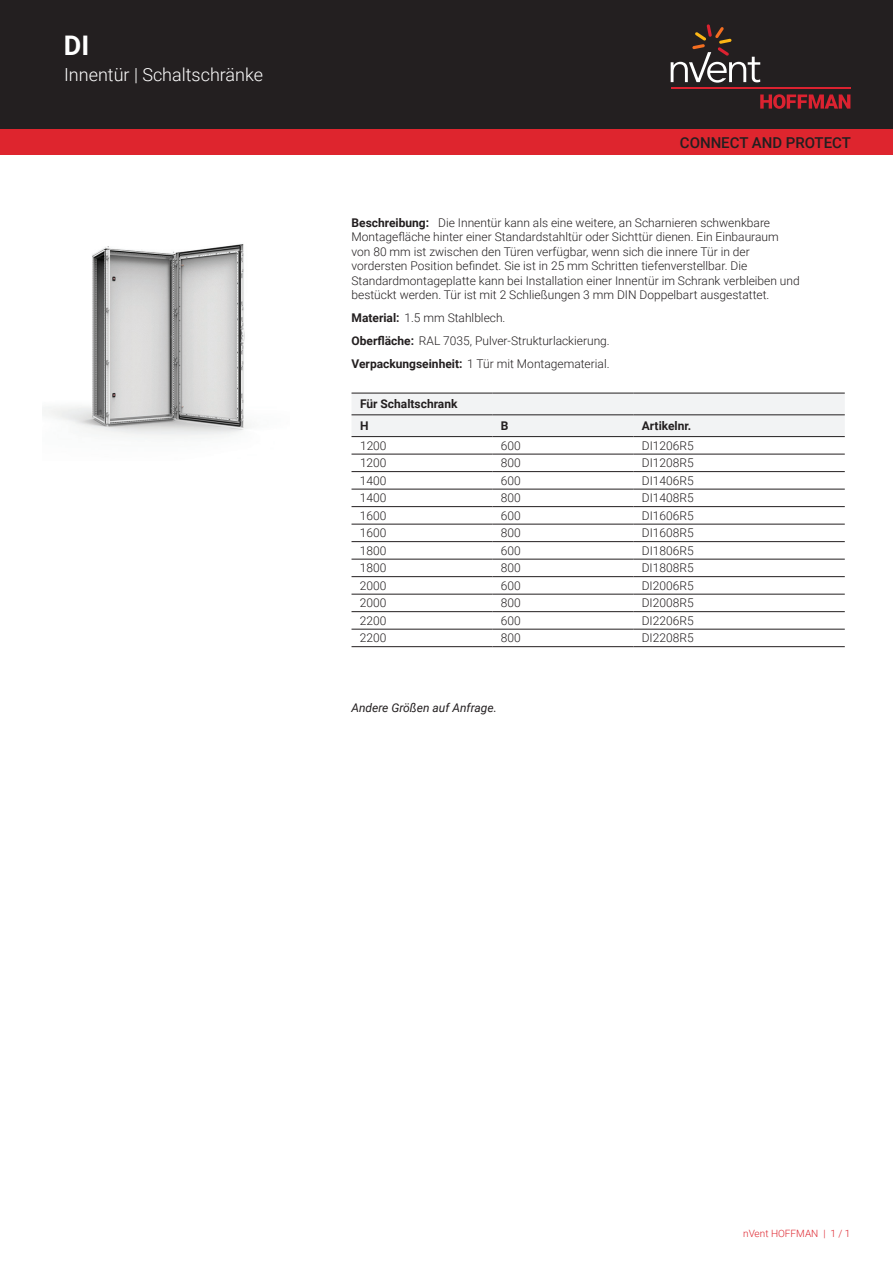
<style>
.page{position:relative;width:893px;height:1263px;background:#fff}
.page>*{position:absolute;margin:0;border:0;box-sizing:border-box;transform-origin:0 0}
.t1{font:700 27px "Roboto";color:#fff}
.t2{font:300 18px "Roboto";color:#fff}
.t3{font:500 15px "Roboto";color:#231f20}
.t4{font:300 12px/14.4px "Roboto";color:#231f20}
.t5{font:700 12px/21.8px "Roboto";color:#231f20}
.t6{font:italic 12px "Roboto";color:#231f20}
.t7{font:300 10.05px "Roboto";color:#de252e}
.s1{font-weight:700}
</style>
<div class="page">
<div style="left:0;top:0;width:893px;height:129px;background:#231f20"></div>
<svg style="left:760px;top:94px;width:90px;height:15px"></svg>
<hr style="left:671px;top:88px;width:179px;height:1px;background:#db2230">
<svg style="left:671px;top:24px;width:89px;height:59px"></svg>
<div style="left:0;top:129px;width:893px;height:26px;background:#de252e"></div>
<div style="left:351px;top:394px;width:494px;height:42px;background:#f2f3f4"></div>
<hr style="left:351px;top:393px;width:141px;height:1px;background:#231f20">
<hr style="left:492px;top:393px;width:141px;height:1px;background:#231f20">
<hr style="left:633px;top:393px;width:212px;height:1px;background:#231f20">
<hr style="left:351px;top:454px;width:141px;height:1px;background:#231f20">
<hr style="left:492px;top:454px;width:141px;height:1px;background:#231f20">
<hr style="left:633px;top:454px;width:212px;height:1px;background:#231f20">
<hr style="left:351px;top:471px;width:141px;height:1px;background:#231f20">
<hr style="left:492px;top:471px;width:141px;height:1px;background:#231f20">
<hr style="left:633px;top:471px;width:212px;height:1px;background:#231f20">
<hr style="left:351px;top:489px;width:141px;height:1px;background:#231f20">
<hr style="left:492px;top:489px;width:141px;height:1px;background:#231f20">
<hr style="left:633px;top:489px;width:212px;height:1px;background:#231f20">
<hr style="left:351px;top:506px;width:141px;height:1px;background:#231f20">
<hr style="left:492px;top:506px;width:141px;height:1px;background:#231f20">
<hr style="left:633px;top:506px;width:212px;height:1px;background:#231f20">
<hr style="left:351px;top:524px;width:141px;height:1px;background:#231f20">
<hr style="left:492px;top:524px;width:141px;height:1px;background:#231f20">
<hr style="left:633px;top:524px;width:212px;height:1px;background:#231f20">
<hr style="left:351px;top:541px;width:141px;height:1px;background:#231f20">
<hr style="left:492px;top:541px;width:141px;height:1px;background:#231f20">
<hr style="left:633px;top:541px;width:212px;height:1px;background:#231f20">
<hr style="left:351px;top:559px;width:141px;height:1px;background:#231f20">
<hr style="left:492px;top:559px;width:141px;height:1px;background:#231f20">
<hr style="left:633px;top:559px;width:212px;height:1px;background:#231f20">
<hr style="left:351px;top:576px;width:141px;height:1px;background:#231f20">
<hr style="left:492px;top:576px;width:141px;height:1px;background:#231f20">
<hr style="left:633px;top:576px;width:212px;height:1px;background:#231f20">
<hr style="left:351px;top:594px;width:141px;height:1px;background:#231f20">
<hr style="left:492px;top:594px;width:141px;height:1px;background:#231f20">
<hr style="left:633px;top:594px;width:212px;height:1px;background:#231f20">
<hr style="left:351px;top:611px;width:141px;height:1px;background:#231f20">
<hr style="left:492px;top:611px;width:141px;height:1px;background:#231f20">
<hr style="left:633px;top:611px;width:212px;height:1px;background:#231f20">
<hr style="left:351px;top:629px;width:141px;height:1px;background:#231f20">
<hr style="left:492px;top:629px;width:141px;height:1px;background:#231f20">
<hr style="left:633px;top:629px;width:212px;height:1px;background:#231f20">
<hr style="left:351px;top:646px;width:141px;height:1px;background:#231f20">
<hr style="left:492px;top:646px;width:141px;height:1px;background:#231f20">
<hr style="left:633px;top:646px;width:212px;height:1px;background:#231f20">
<hr style="left:351px;top:415px;width:141px;height:1px;background:#231f20">
<hr style="left:492px;top:415px;width:141px;height:1px;background:#231f20">
<hr style="left:633px;top:415px;width:212px;height:1px;background:#231f20">
<hr style="left:351px;top:436px;width:141px;height:1px;background:#231f20">
<hr style="left:492px;top:436px;width:141px;height:1px;background:#231f20">
<hr style="left:633px;top:436px;width:212px;height:1px;background:#231f20">
<img style="left:43px;top:244px;width:205px;height:195px">
<h1 class="t1" style="left:64px;top:27px;width:27px">DI</h1>
<h2 class="t2" style="left:64px;top:62px;width:200px">Innentür | Schaltschränke</h2>
<p class="t3" style="left:680px;top:132px;width:173px">CONNECT AND PROTECT</p>
<p class="t4" style="left:351px;top:215px;width:450px"><span class="s1">Beschreibung:</span> Die Innentür kann als eine weitere, an Scharnieren schwenkbare Montagefläche hinter einer Standardstahltür oder Sichttür dienen. Ein Einbauraum von 80 mm ist zwischen den Türen verfügbar, wenn sich die innere Tür in der vordersten Position befindet. Sie ist in 25 mm Schritten tiefenverstellbar. Die Standardmontageplatte kann bei Installation einer Innentür im Schrank verbleiben und bestückt werden. Tür ist mit 2 Schließungen 3 mm DIN Doppelbart ausgestattet.</p>
<p class="t4" style="left:352px;top:306px;width:260px;line-height:23px"><span class="s1">Material:</span> 1.5 mm Stahlblech.<br><span class="s1">Oberfläche:</span> RAL 7035, Pulver-Strukturlackierung.<br><span class="s1">Verpackungseinheit:</span> 1 Tür mit Montagematerial.</p>
<p class="t5" style="left:360px;top:393px;width:99px">Für Schaltschrank<br>H</p>
<p class="t5" style="left:501px;top:415px;width:9px">B</p>
<p class="t5" style="left:642px;top:415px;width:51px">Artikelnr.</p>
<p class="t4" style="left:360px;top:438px;width:28px">1200</p>
<p class="t4" style="left:501px;top:438px;width:21px">600</p>
<p class="t4" style="left:642px;top:438px;width:53px">DI1206R5</p>
<p class="t4" style="left:360px;top:455px;width:28px">1200</p>
<p class="t4" style="left:501px;top:455px;width:21px">800</p>
<p class="t4" style="left:642px;top:455px;width:53px">DI1208R5</p>
<p class="t4" style="left:360px;top:473px;width:28px">1400</p>
<p class="t4" style="left:501px;top:473px;width:21px">600</p>
<p class="t4" style="left:642px;top:473px;width:53px">DI1406R5</p>
<p class="t4" style="left:360px;top:490px;width:28px">1400</p>
<p class="t4" style="left:501px;top:490px;width:21px">800</p>
<p class="t4" style="left:642px;top:490px;width:53px">DI1408R5</p>
<p class="t4" style="left:360px;top:508px;width:28px">1600</p>
<p class="t4" style="left:501px;top:508px;width:21px">600</p>
<p class="t4" style="left:642px;top:508px;width:53px">DI1606R5</p>
<p class="t4" style="left:360px;top:525px;width:28px">1600</p>
<p class="t4" style="left:501px;top:525px;width:21px">800</p>
<p class="t4" style="left:642px;top:525px;width:53px">DI1608R5</p>
<p class="t4" style="left:360px;top:543px;width:28px">1800</p>
<p class="t4" style="left:501px;top:543px;width:21px">600</p>
<p class="t4" style="left:642px;top:543px;width:53px">DI1806R5</p>
<p class="t4" style="left:360px;top:560px;width:28px">1800</p>
<p class="t4" style="left:501px;top:560px;width:21px">800</p>
<p class="t4" style="left:642px;top:560px;width:53px">DI1808R5</p>
<p class="t4" style="left:360px;top:578px;width:28px">2000</p>
<p class="t4" style="left:501px;top:578px;width:21px">600</p>
<p class="t4" style="left:642px;top:578px;width:53px">DI2006R5</p>
<p class="t4" style="left:360px;top:595px;width:28px">2000</p>
<p class="t4" style="left:501px;top:595px;width:21px">800</p>
<p class="t4" style="left:642px;top:595px;width:53px">DI2008R5</p>
<p class="t4" style="left:360px;top:613px;width:28px">2200</p>
<p class="t4" style="left:501px;top:613px;width:21px">600</p>
<p class="t4" style="left:642px;top:613px;width:53px">DI2206R5</p>
<p class="t4" style="left:360px;top:630px;width:28px">2200</p>
<p class="t4" style="left:501px;top:630px;width:21px">800</p>
<p class="t4" style="left:642px;top:630px;width:53px">DI2208R5</p>
<p class="t6" style="left:351px;top:699px;width:147px">Andere Größen auf Anfrage.</p>
<p class="t7" style="left:743px;top:1226px;width:109px">nVent HOFFMAN | 1 / 1</p>
</div>
